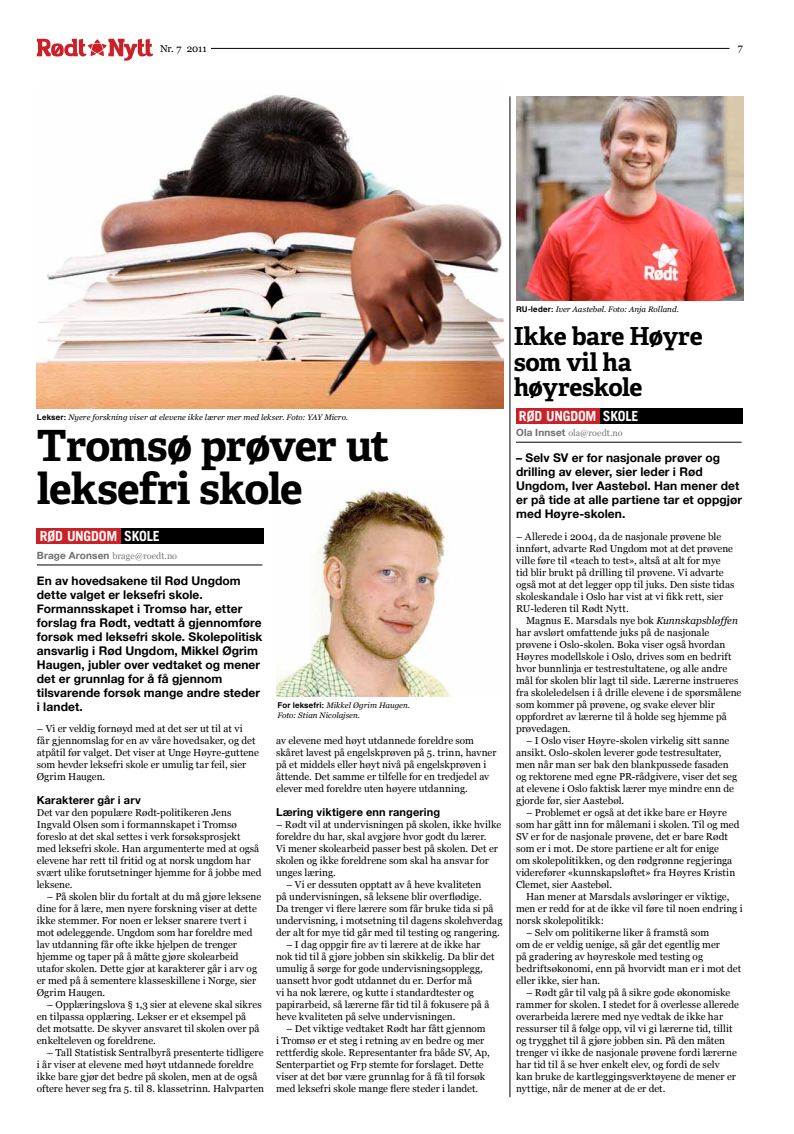
<style>
.page{position:relative;width:794px;height:1134px;background:#fff}
.page>*{position:absolute;margin:0;border:0;box-sizing:border-box;transform-origin:0 0}
.t1{font:700 43px/43px "Adelle Basic";letter-spacing:-.02em;color:#000}
.t2{font:700 24.8px/25.5px "Adelle Basic";letter-spacing:-.015em;color:#000}
.t3{font:700 14px "Trade Gothic LT";letter-spacing:-.015em;color:#fff}
.t4{font:700 12px/14px "Helvetica Neue";letter-spacing:.005em;color:#000}
.t5{font:700 11px "Helvetica Neue";letter-spacing:.01em;color:#000}
.t6{font:10px/12px "Georgia";color:#000}
.t7{font:9px "Georgia";letter-spacing:.01em;color:#77787b}
.t8{font:italic 8px/10px "Georgia";letter-spacing:.01em;color:#000}
.s1{font-family:"Helvetica";font-weight:700;font-style:normal}
.s2{font-family:"Helvetica Neue";font-weight:700;font-size:10px;color:#6d6e71}
.s3{font-style:italic}
</style>
<div class="page">
<hr style="left:211px;top:48px;width:518px;height:1px;background:#000">
<svg style="left:37px;top:39px;width:116px;height:22px"></svg>
<img style="left:277px;top:490px;width:177px;height:206px">
<img style="left:37px;top:94px;width:466px;height:314px">
<hr style="left:510px;top:96px;width:1px;height:1001px;background:#000">
<div style="left:516px;top:408px;width:226px;height:16px;background:#cc2027"></div>
<hr style="left:516px;top:442px;width:225px;height:1px;background:#000">
<div style="left:37px;top:528px;width:226px;height:16px;background:#cc2027"></div>
<hr style="left:37px;top:565px;width:225px;height:1px;background:#000">
<img style="left:516px;top:96px;width:227px;height:204px">
<div style="left:600px;top:408px;width:142px;height:16px;background:#000"></div>
<div style="left:121px;top:528px;width:143px;height:16px;background:#000"></div>
<p class="t6" style="left:160px;top:42px;width:48px">Nr. 7 2011</p>
<p class="t6" style="left:738px;top:42px;width:7px">7</p>
<p class="t8" style="left:516px;top:304px;width:164px"><span class="s1">RU-leder:</span> Iver Aastebøl. Foto: Anja Rolland.</p>
<h2 class="t2" style="left:514px;top:324px;width:190px">Ikke bare Høyre som vil ha høyreskole</h2>
<p class="t8" style="left:37px;top:412px;width:312px"><span class="s1">Lekser:</span> Nyere forskning viser at elevene ikke lærer mer med lekser. Foto: YAY Micro.</p>
<h3 class="t3" style="left:519px;top:407px;width:79px">RØD UNGDOM</h3>
<p class="t7" style="left:516px;top:427px;width:108px"><span class="s2">Ola Innset</span> ola@roedt.no</p>
<p class="t4" style="left:516px;top:450px;width:228px">– Selv SV er for nasjonale prøver og drilling av elever, sier leder i Rød Ungdom, Iver Aastebøl. Han mener det er på tide at alle partiene tar et oppgjør med Høyre-skolen.</p>
<p class="t6" style="left:516px;top:531px;width:220px">– Allerede i 2004, da de nasjonale prøvene ble innført, advarte Rød Ungdom mot at det prøvene ville føre til «teach to test», altså at alt for mye tid blir brukt på drilling til prøvene. Vi advarte også mot at det legger opp til juks. Den siste tidas skoleskandale i Oslo har vist at vi fikk rett, sier RU-lederen til Rødt Nytt.</p>
<p class="t6" style="left:516px;top:615px;width:227px;text-indent:10px">Magnus E. Marsdals nye bok <span class="s3">Kunnskapsbløffen </span>har avslørt omfattende juks på de nasjonale prøvene i Oslo-skolen. Boka viser også hvordan Høyres modellskole i Oslo, drives som en bedrift hvor bunnlinja er testrestultatene, og alle andre mål for skolen blir lagt til side. Lærerne instrueres fra skoleledelsen i å drille elevene i de spørsmålene som kommer på prøvene, og svake elever blir oppfordret av lærerne til å holde seg hjemme på prøvedagen.</p>
<p class="t6" style="left:516px;top:735px;width:223px;text-indent:10px">– I Oslo viser Høyre-skolen virkelig sitt sanne ansikt. Oslo-skolen leverer gode testresultater, men når man ser bak den blankpussede fasaden og rektorene med egne PR-rådgivere, viser det seg at elevene i Oslo faktisk lærer mye mindre enn de gjorde før, sier Aastebøl.</p>
<p class="t6" style="left:516px;top:807px;width:225px;text-indent:10px">– Problemet er også at det ikke bare er Høyre som har gått inn for målemani i skolen. Til og med SV er for de nasjonale prøvene, det er bare Rødt som er i mot. De store partiene er alt for enige<br>om skolepolitikken, og den rødgrønne regjeringa viderefører «kunnskapsløftet» fra Høyres Kristin Clemet, sier Aastebøl.</p>
<p class="t6" style="left:516px;top:891px;width:228px;text-indent:10px">Han mener at Marsdals avsløringer er viktige, men er redd for at de ikke vil føre til noen endring i norsk skolepolitikk:</p>
<p class="t6" style="left:516px;top:927px;width:226px;text-indent:10px">– Selv om politikerne liker å framstå som<br>om de er veldig uenige, så går det egentlig mer<br>på gradering av høyreskole med testing og bedriftsøkonomi, enn på hvorvidt man er i mot det eller ikke, sier han.</p>
<p class="t6" style="left:516px;top:987px;width:224px;text-indent:10px">– Rødt går til valg på å sikre gode økonomiske rammer for skolen. I stedet for å overlesse allerede overarbeida lærere med nye vedtak de ikke har ressurser til å følge opp, vil vi gi lærerne tid, tillit og trygghet til å gjøre jobben sin. På den måten trenger vi ikke de nasjonale prøvene fordi lærerne har tid til å se hver enkelt elev, og fordi de selv<br>kan bruke de kartleggingsverktøyene de mener er nyttige, når de mener at de er det.</p>
<h3 class="t3" style="left:603px;top:407px;width:37px">SKOLE</h3>
<h1 class="t1" style="left:37px;top:424px;width:354px">Tromsø prøver ut leksefri skole</h1>
<h3 class="t3" style="left:40px;top:527px;width:79px">RØD UNGDOM</h3>
<p class="t7" style="left:37px;top:550px;width:142px"><span class="s2">Brage Aronsen</span> brage@roedt.no</p>
<p class="t4" style="left:37px;top:573px;width:227px">En av hovedsakene til Rød Ungdom dette valget er leksefri skole.<br>Formannsskapet i Tromsø har, etter forslag fra Rødt, vedtatt å gjennomføre forsøk med leksefri skole. Skolepolitisk ansvarlig i Rød Ungdom, Mikkel Øgrim Haugen, jubler over vedtaket og mener det er grunnlag for å få gjennom tilsvarende forsøk mange andre steder i landet.</p>
<p class="t6" style="left:37px;top:723px;width:223px">– Vi er veldig fornøyd med at det ser ut til at vi<br>får gjennomslag for en av våre hovedsaker, og det atpåtil før valget. Det viser at Unge Høyre-guttene som hevder leksefri skole er umulig tar feil, sier Øgrim Haugen.</p>
<p class="t5" style="left:37px;top:793px;width:105px">Karakterer går i arv</p>
<p class="t6" style="left:37px;top:807px;width:226px">Det var den populære Rødt-politikeren Jens Ingvald Olsen som i formannskapet i Tromsø foreslo at det skal settes i verk forsøksprosjekt med leksefri skole. Han argumenterte med at også elevene har rett til fritid og at norsk ungdom har svært ulike forutsetninger hjemme for å jobbe med leksene.</p>
<p class="t6" style="left:37px;top:891px;width:226px;text-indent:10px">– På skolen blir du fortalt at du må gjøre leksene dine for å lære, men nyere forskning viser at dette ikke stemmer. For noen er lekser snarere tvert i mot ødeleggende. Ungdom som har foreldre med lav utdanning får ofte ikke hjelpen de trenger hjemme og taper på å måtte gjøre skolearbeid utafor skolen. Dette gjør at karakterer går i arv og er med på å sementere klasseskillene i Norge, sier Øgrim Haugen.</p>
<p class="t6" style="left:37px;top:999px;width:226px;text-indent:10px">– Opplæringslova § 1,3 sier at elevene skal sikres en tilpassa opplæring. Lekser er et eksempel på det motsatte. De skyver ansvaret til skolen over på enkelteleven og foreldrene.</p>
<p class="t6" style="left:37px;top:1047px;width:229px;text-indent:10px">– Tall Statistisk Sentralbyrå presenterte tidligere i år viser at elevene med høyt utdannede foreldre ikke bare gjør det bedre på skolen, men at de også oftere hever seg fra 5. til 8. klassetrinn. Halvparten</p>
<h3 class="t3" style="left:124px;top:527px;width:37px">SKOLE</h3>
<p class="t8" style="left:277px;top:700px;width:134px"><span class="s1">For leksefri:</span> Mikkel Øgrim Haugen.<br>Foto: Stian Nicolajsen.</p>
<p class="t6" style="left:276px;top:735px;width:222px">av elevene med høyt utdannede foreldre som skåret lavest på engelskprøven på 5. trinn, havner på et middels eller høyt nivå på engelskprøven i åttende. Det samme er tilfelle for en tredjedel av elever med foreldre uten høyere utdanning.</p>
<p class="t5" style="left:276px;top:805px;width:166px">Læring viktigere enn rangering</p>
<p class="t6" style="left:276px;top:819px;width:227px">– Rødt vil at undervisningen på skolen, ikke hvilke foreldre du har, skal avgjøre hvor godt du lærer.<br>Vi mener skolearbeid passer best på skolen. Det er skolen og ikke foreldrene som skal ha ansvar for unges læring.</p>
<p class="t6" style="left:276px;top:879px;width:228px;text-indent:10px">– Vi er dessuten opptatt av å heve kvaliteten<br>på undervisningen, så leksene blir overflødige.<br>Da trenger vi flere lærere som får bruke tida si på undervisning, i motsetning til dagens skolehverdag der alt for mye tid går med til testing og rangering.</p>
<p class="t6" style="left:276px;top:939px;width:220px;text-indent:10px">– I dag oppgir fire av ti lærere at de ikke har nok tid til å gjøre jobben sin skikkelig. Da blir det umulig å sørge for gode undervisningsopplegg, uansett hvor godt utdannet du er. Derfor må<br>vi ha nok lærere, og kutte i standardtester og papirarbeid, så lærerne får tid til å fokusere på å heve kvaliteten på selve undervisningen.</p>
<p class="t6" style="left:276px;top:1023px;width:215px;text-indent:10px">– Det viktige vedtaket Rødt har fått gjennom i Tromsø er et steg i retning av en bedre og mer rettferdig skole. Representanter fra både SV, Ap, Senterpartiet og Frp stemte for forslaget. Dette viser at det bør være grunnlag for å få til forsøk med leksefri skole mange flere steder i landet.</p>
</div>
